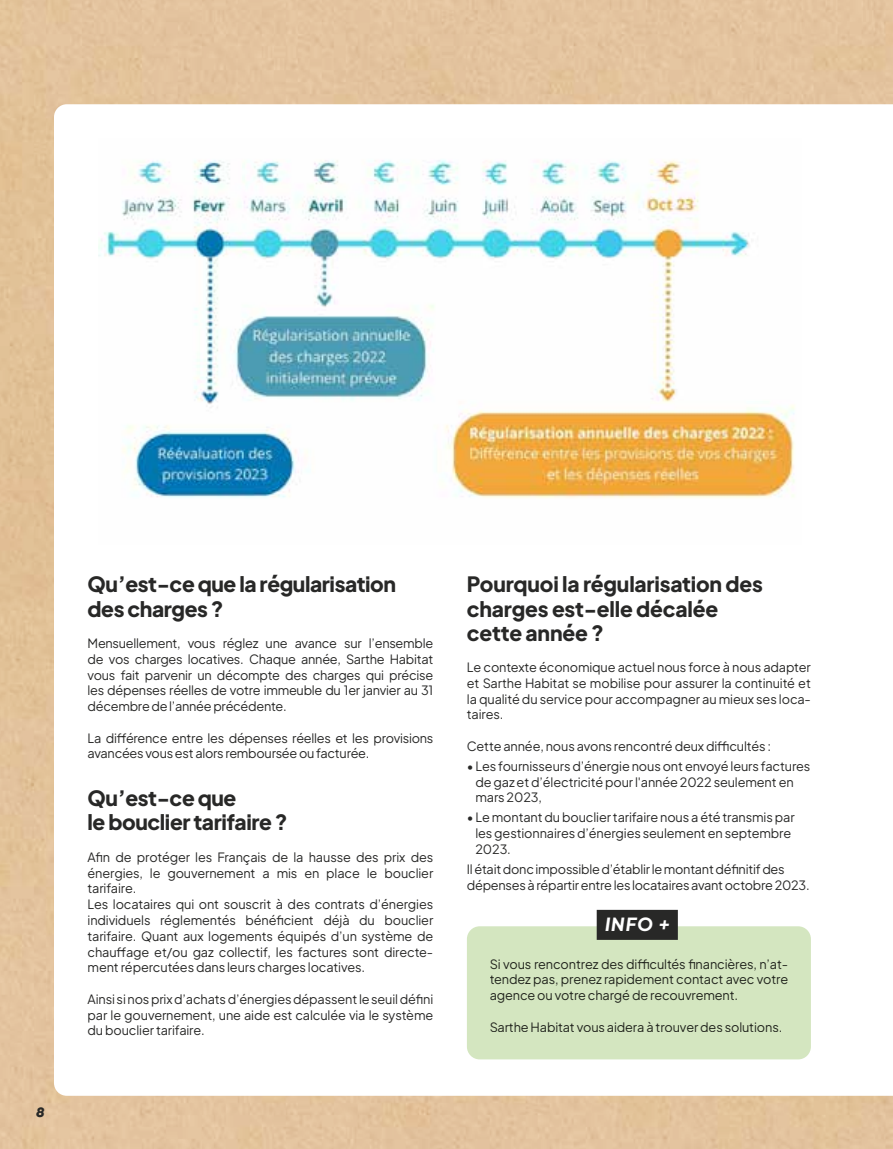
<style>
.page{position:relative;width:893px;height:1149px;background:#fff}
.page>*{position:absolute;margin:0;border:0;box-sizing:border-box;transform-origin:0 0}
.t1{font:800 21px/24px "Plus Jakarta Sans";letter-spacing:-.02em;color:#282827}
.t2{font:italic 800 18px "Plus Jakarta Sans";color:#fff}
.t3{font:italic 800 13.5px "XXII Geom";color:#282827}
.t4{font:12.75px/15.8px "Plus Jakarta Sans";letter-spacing:-.01em;color:#282827}
</style>
<div class="page">
<div style="left:0;top:0;width:893px;height:1148px;background:#e3c39d"></div>
<div style="left:54px;top:104px;width:839px;height:991px;background:#fff"></div>
<div style="left:88px;top:138px;width:723px;height:406px;background:#fff;border-radius:13px"></div>
<img style="left:98px;top:160px;width:697px;height:338px">
<div style="left:467px;top:926px;width:344px;height:133px;background:#d4e6c0;border-radius:13px"></div>
<div style="left:597px;top:909px;width:81px;height:30px;background:#282827"></div>
<p class="t3" style="left:36px;top:1102px;width:10px">8</p>
<h1 class="t1" style="left:88px;top:570px;width:310px">Qu’est-ce que la régularisation des charges ?</h1>
<p class="t4" style="left:88px;top:634px;width:347px;text-align:justify">Mensuellement, vous réglez une avance sur l’ensemble de vos charges locatives. Chaque année, Sarthe Habitat vous fait parvenir un décompte des charges qui précise les dépenses réelles de votre immeuble du 1er janvier au 31 décembre de l’année précédente.</p>
<p class="t4" style="left:88px;top:728px;width:347px">La différence entre les dépenses réelles et les provisions avancées vous est alors remboursée ou facturée.</p>
<h1 class="t1" style="left:88px;top:784px;width:202px">Qu’est-ce que<br>le bouclier tarifaire ?</h1>
<p class="t4" style="left:88px;top:847px;width:347px">Afin de protéger les Français de la hausse des prix des énergies, le gouvernement a mis en place le bouclier tarifaire.<br>Les locataires qui ont souscrit à des contrats d’énergies individuels réglementés bénéficient déjà du bouclier tarifaire. Quant aux logements équipés d’un système de chauffage et/ou gaz collectif, les factures sont directe&shy;ment répercutées dans leurs charges locatives.</p>
<p class="t4" style="left:88px;top:989px;width:347px;text-align:justify">Ainsi si nos prix d’achats d’énergies dépassent le seuil défini par le gouvernement, une aide est calculée via le système du bouclier tarifaire.</p>
<h1 class="t1" style="left:467px;top:570px;width:297px">Pourquoi la régularisation des charges est-elle décalée cette année ?</h1>
<p class="t4" style="left:467px;top:658px;width:346px;text-align:justify">Le contexte économique actuel nous force à nous adapter et Sarthe Habitat se mobilise pour assurer la continuité et la qualité du service pour accompagner au mieux ses loca&shy;taires.</p>
<p class="t4" style="left:467px;top:736px;width:306px">Cette année, nous avons rencontré deux difficultés :</p>
<p class="t4" style="left:475px;top:756px;width:336px;text-indent:-9px">•Les fournisseurs d’énergie nous ont envoyé leurs factures de gaz et d’électricité pour l'année 2022 seulement en mars 2023,</p>
<p class="t4" style="left:475px;top:808px;width:321px;text-indent:-9px">•Le montant du bouclier tarifaire nous a été transmis par les gestionnaires d’énergies seulement en septembre<br>2023.</p>
<p class="t4" style="left:467px;top:859px;width:344px">Il était donc impossible d’établir le montant définitif des dépenses à répartir entre les locataires avant octobre 2023.</p>
<h2 class="t2" style="left:605px;top:909px;width:67px">INFO +</h2>
<p class="t4" style="left:490px;top:954px;width:300px;text-align:justify">Si vous rencontrez des difficultés financières, n’at&shy;tendez pas, prenez rapidement contact avec votre agence ou votre chargé de recouvrement.</p>
<p class="t4" style="left:490px;top:1017px;width:294px">Sarthe Habitat vous aidera à trouver des solutions.</p>
</div>
